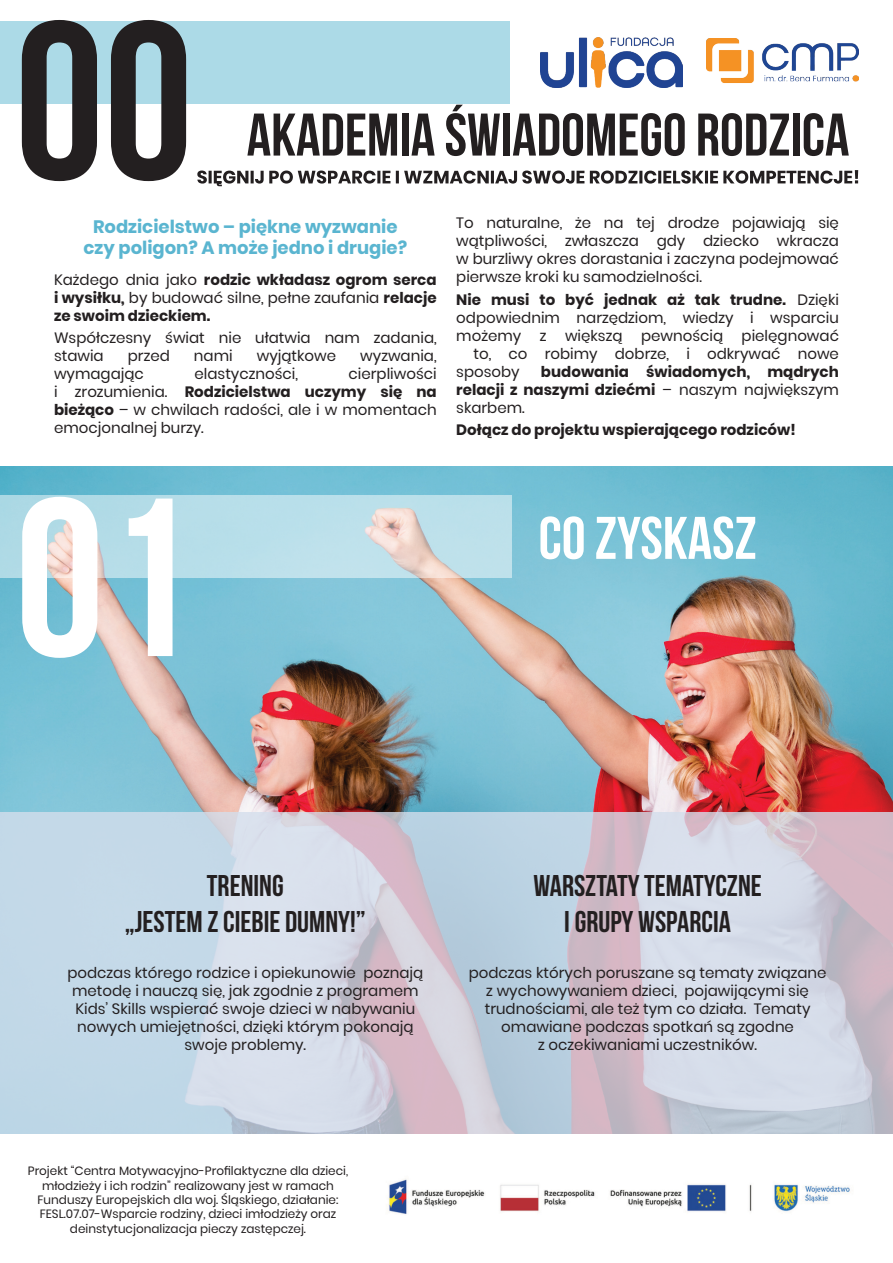
<style>
.page{position:relative;width:893px;height:1263px;background:#fff}
.page>*{position:absolute;margin:0;border:0;box-sizing:border-box;transform-origin:0 0}
.Tytuły7150{font:225px "Bebas Neue";color:#231f20}
.Tytuły7150-2{font:225px "Bebas Neue";color:#fff}
.Tytuły50{font:60px "Bebas Neue";color:#231f20}
.Tytuły50-2{font:60px "Bebas Neue";color:#fff}
.tytuły_20{font:30px/36px "Bebas Neue";color:#231f20;text-align:center}
.t1{font:700 18px/21.6px "Poppins";color:#5ab5d0;text-align:center}
.t2{font:15px/18px "Poppins";color:#231f20;text-align:center}
.t3{font:700 15px/18px "Poppins";color:#231f20;text-align:justify}
.t4{font:12px/14.4px "Poppins";color:#231f20;text-align:center}
.s1{font-weight:400}
.s2{font-weight:700}
</style>
<div class="page">
<img style="left:0;top:466px;width:893px;height:346px">
<div style="left:0;top:21px;width:510px;height:83px;background:#acdae7"></div>
<svg style="left:0;top:812px;width:893px;height:322px;background:#cbd1de"></svg>
<svg style="left:0;top:495px;width:512px;height:83px;background:#bfdde5"></svg>
<img style="left:706px;top:39px;width:152px;height:44px">
<img style="left:540px;top:37px;width:143px;height:50px">
<svg style="left:197px;top:170px;width:661px;height:16px"></svg>
<img style="left:388px;top:1179px;width:462px;height:35px">
<p class="Tytuły7150" style="left:15px;top:-22px;width:180px">00</p>
<p class="Tytuły50" style="left:247px;top:102px;width:604px">AKADEMIA ŚWIADOMEGO RODZICA</p>
<p class="t1" style="left:84px;top:216px;width:325px">Rodzicielstwo – piękne wyzwanie czy poligon? A może jedno i drugie?</p>
<p class="t3" style="left:54px;top:271px;width:384px"><span class="s1">Każdego dnia jako</span> rodzic wkładasz ogrom serca i wysiłku, <span class="s1">by budować silne, pełne zaufania</span> relacje ze swoim dzieckiem.</p>
<p class="t2" style="left:54px;top:329px;width:384px;text-align:left">Współczesny świat nie ułatwia nam zadania, stawia</p>
<p class="t2" style="left:128px;top:347px;width:44px">przed</p>
<p class="t2" style="left:194px;top:347px;width:40px">nami</p>
<p class="t2" style="left:257px;top:347px;width:81px">wyjątkowe</p>
<p class="t2" style="left:360px;top:347px;width:78px">wyzwania,</p>
<p class="t2" style="left:54px;top:365px;width:91px">wymagając</p>
<p class="t2" style="left:195px;top:365px;width:105px">elastyczności,</p>
<p class="t2" style="left:54px;top:365px;width:384px;text-align:justify;text-indent:295px">cierpliwości i zrozumienia. <span class="s2">Rodzicielstwa uczymy się na bieżąco</span> – w chwilach radości, ale i w momentach emocjonalnej burzy.</p>
<p class="t2" style="left:456px;top:214px;width:384px;text-align:justify">To naturalne, że na tej drodze pojawiają się wątpliwości, zwłaszcza gdy dziecko wkracza w burzliwy okres dorastania i zaczyna podejmować pierwsze kroki ku samodzielności.</p>
<p class="t3" style="left:456px;top:290px;width:384px">Nie musi to być jednak aż tak trudne. <span class="s1">Dzięki</span></p>
<p class="t2" style="left:456px;top:308px;width:384px">odpowiednim narzędziom, wiedzy i wsparciu</p>
<p class="t2" style="left:456px;top:326px;width:384px">możemy z większą pewnością pielęgnować</p>
<p class="t2" style="left:473px;top:344px;width:367px">to, co robimy dobrze, i odkrywać nowe</p>
<p class="t2" style="left:456px;top:362px;width:65px">sposoby</p>
<p class="t3" style="left:456px;top:362px;width:384px;text-indent:85px">budowania świadomych, mądrych relacji z naszymi dziećmi <span class="s1">– naszym największym skarbem.</span></p>
<p class="t3" style="left:456px;top:421px;width:341px">Dołącz do projektu wspierającego rodziców!</p>
<p class="Tytuły7150-2" style="left:15px;top:455px;width:180px">01</p>
<p class="Tytuły50-2" style="left:539px;top:505px;width:220px">CO ZYSKASZ</p>
<p class="tytuły_20" style="left:125px;top:867px;width:242px">TRENING<br>„JESTEM Z CIEBIE DUMNY!”</p>
<p class="tytuły_20" style="left:533px;top:867px;width:230px">WARSZTATY TEMATYCZNE<br>I GRUPY WSPARCIA</p>
<p class="t2" style="left:67px;top:964px;width:357px">podczas którego rodzice i opiekunowie poznają metodę i nauczą się, jak zgodnie z programem Kids’ Skills wspierać swoje dzieci w nabywaniu nowych umiejętności, dzięki którym pokonają swoje problemy.</p>
<p class="t2" style="left:469px;top:964px;width:359px">podczas których poruszane są tematy związane z wychowywaniem dzieci, pojawijącymi się trudnościami, ale też tym co działa. Tematy omawiane podczas spotkań są zgodne<br>z oczekiwaniami uczestników.</p>
<p class="t4" style="left:28px;top:1164px;width:322px">Projekt “Centra Motywacyjno-Profilaktyczne dla dzieci, młodzieży i ich rodzin” realizowany jest w ramach Funduszy Europejskich dla woj. Śląskiego, działanie:<br>FESL.07.07-Wsparcie rodziny, dzieci imłodzieży oraz deinstytucjonalizacja pieczy zastępczej.</p>
</div>
